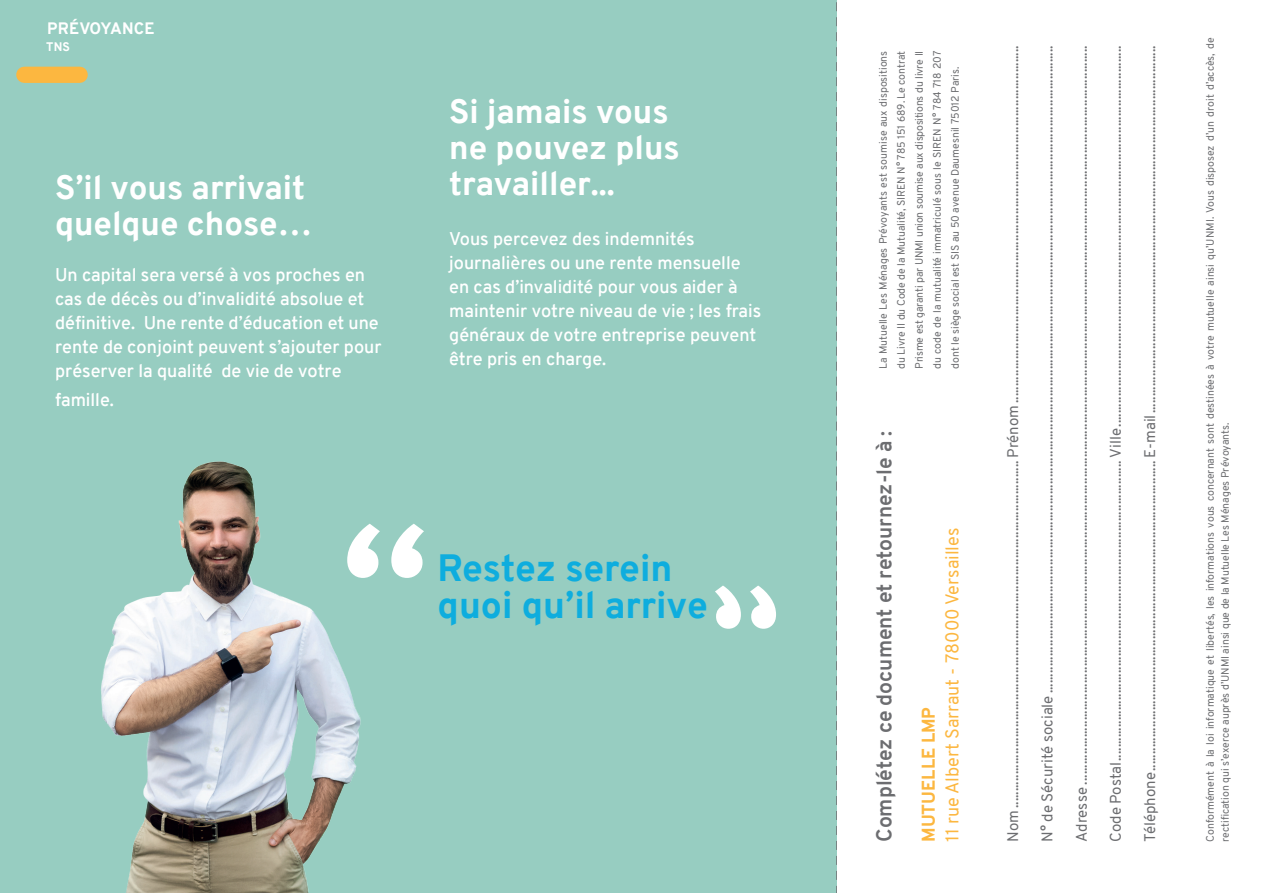
<style>
.page{position:relative;width:1263px;height:893px;background:#fff}
.page>*{position:absolute;margin:0;border:0;box-sizing:border-box;transform-origin:0 0}
.t1{font:800 184.5px "Overpass";color:#fff}
.t2{font:800 37.2px "Overpass";color:#0eadde}
.t3{font:800 33px/36px "Overpass";color:#fff}
.t4{font:700 21px "Overpass";color:#6c6d70}
.t5{font:600 18px/24px "Overpass";color:#fff}
.t6{font:18px "Overpass";color:#fcb740}
.t7{font:800 18px "Overpass";color:#fcb740}
.t8{font:800 16.2px "Overpass";letter-spacing:.01em;color:#fff}
.t9{font:15px "Overpass";color:#6c6d70}
.t10{font:800 12.15px "Overpass";color:#fff}
.t11{font:10.5px/18px "Overpass";color:#6c6d70}
</style>
<div class="page">
<div style="left:0;top:0;width:839px;height:893px;background:#97cdc1"></div>
<img style="left:101px;top:461px;width:260px;height:432px">
<svg style="left:836px;top:0;width:2px;height:893px"></svg>
<div style="left:24px;top:67px;width:56px;height:16px;background:#fcb740"></div>
<div style="left:838px;top:0;width:425px;height:893px;background:#fff"></div>
<p class="t8" style="left:47px;top:17px;width:109px">PRÉVOYANCE</p>
<p class="t10" style="left:46px;top:39px;width:25px">TNS</p>
<h3 class="t3" style="left:55px;top:170px;width:259px">S’il vous arrivait quelque chose…</h3>
<p class="t5" style="left:55px;top:263px;width:328px">Un capital sera versé à vos proches en cas de décès ou d’invalidité absolue et définitive. Une rente d’éducation et une rente de conjoint peuvent s’ajouter pour préserver la qualité de vie de votre</p>
<p class="t5" style="left:55px;top:387px;width:60px">famille.</p>
<h3 class="t3" style="left:449px;top:94px;width:232px">Si jamais vous ne pouvez plus travailler...</h3>
<p class="t5" style="left:449px;top:226px;width:313px">Vous percevez des indemnités journalières ou une rente mensuelle en cas d’invalidité pour vous aider à maintenir votre niveau de vie ; les frais généraux de votre entreprise peuvent être pris en charge.</p>
<h1 class="t1" style="left:341px;top:459px;width:91px">“</h1>
<h2 class="t2" style="left:438px;top:541px;width:236px">Restez serein</h2>
<h2 class="t2" style="left:438px;top:578px;width:272px">quoi qu’il arrive</h2>
<p class="t11" style="left:874px;top:369px;width:320px;text-align:justify;rotate:-90deg">La Mutuelle Les Ménages Prévoyants est soumise aux dispositions du Livre II du Code de la Mutualité, SIREN N° 785 151 689. Le contrat Prisme est garanti par UNMI union soumise aux dispositions du livre II du code de la mutualité immatriculé sous le SIREN N° 784 718 207 dont le siège social est SIS au 50 avenue Daumesnil 75012 Paris.</p>
<h3 class="t4" style="left:869px;top:842px;width:413px;rotate:-90deg">Complétez ce document et retournez-le à :</h3>
<p class="t7" style="left:915px;top:842px;width:136px;rotate:-90deg">MUTUELLE LMP</p>
<p class="t6" style="left:939px;top:842px;width:316px;rotate:-90deg">11 rue Albert Sarraut - 78000 Versailles</p>
<p class="t9" style="left:1002px;top:842px;width:798px;rotate:-90deg">Nom....................................................................................................... Prénom..........................................................................................................</p>
<p class="t9" style="left:1036px;top:842px;width:798px;rotate:-90deg">N° de Sécurité sociale ................................................................................................................................................................................................</p>
<p class="t9" style="left:1071px;top:842px;width:798px;rotate:-90deg">Adresse ...........................................................................................................................................................................................................................</p>
<p class="t9" style="left:1105px;top:842px;width:798px;rotate:-90deg">Code Postal......................................................................................... Ville.................................................................................................................</p>
<p class="t9" style="left:1139px;top:842px;width:798px;rotate:-90deg">Téléphone............................................................................................ E-mail.............................................................................................................</p>
<p class="t11" style="left:1203px;top:842px;width:806px;line-height:15px;rotate:-90deg">Conformément à la loi informatique et libertés, les informations vous concernant sont destinées à votre mutuelle ainsi qu’UNMI. Vous disposez d’un droit d’accès, de rectification qui s’exerce auprès d’UNMI ainsi que de la Mutuelle Les Ménages Prévoyants.</p>
</div>
